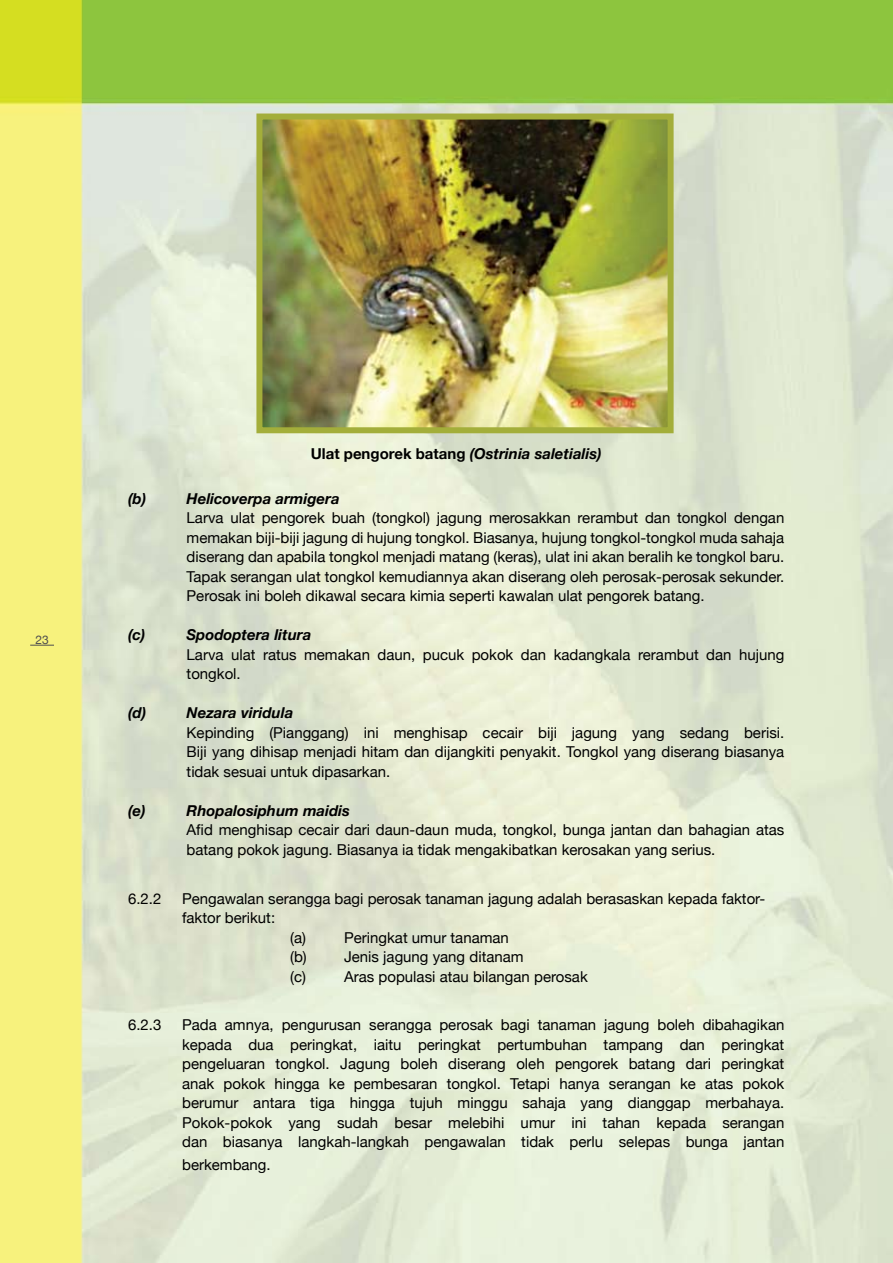
<style>
.page{position:relative;width:893px;height:1263px;background:#fff}
.page>*{position:absolute;margin:0;border:0;box-sizing:border-box;transform-origin:0 0}
.t1{font:15px/19.5px "Helvetica Neue";color:#000;text-align:justify}
.t2{font:italic 700 15px "Helvetica Neue";color:#000}
.t3{font:12px "Helvetica Neue";color:#4d4d4f}
.s1{font-style:normal}
</style>
<div class="page">
<img style="left:0;top:0;width:893px;height:1263px">
<img style="left:263px;top:121px;width:404px;height:305px">
<div style="left:256px;top:114px;width:418px;height:319px;border:6px solid #a3ae3a"></div>
<svg style="left:30px;top:645px;width:24px;height:1px"></svg>
<p class="t3" style="left:36px;top:633px;width:15px">23</p>
<p class="t2" style="left:311px;top:444px;width:292px"><span class="s1">Ulat pengorek batang</span> (Ostrinia saletialis)</p>
<p class="t2" style="left:128px;top:489px;width:20px">(b)</p>
<p class="t2" style="left:187px;top:489px;width:155px">Helicoverpa armigera</p>
<p class="t1" style="left:187px;top:508px;width:599px">Larva ulat pengorek buah (tongkol) jagung merosakkan rerambut dan tongkol dengan memakan biji-biji jagung di hujung tongkol. Biasanya, hujung tongkol-tongkol muda sahaja diserang dan apabila tongkol menjadi matang (keras), ulat ini akan beralih ke tongkol baru.<br>Tapak serangan ulat tongkol kemudiannya akan diserang oleh perosak-perosak sekunder.<br>Perosak ini boleh dikawal secara kimia seperti kawalan ulat pengorek batang.</p>
<p class="t2" style="left:128px;top:626px;width:19px">(c)</p>
<p class="t2" style="left:187px;top:626px;width:126px">Spodoptera litura</p>
<p class="t1" style="left:187px;top:644px;width:599px">Larva ulat ratus memakan daun, pucuk pokok dan kadangkala rerambut dan hujung tongkol.</p>
<p class="t2" style="left:128px;top:704px;width:20px">(d)</p>
<p class="t2" style="left:187px;top:704px;width:108px">Nezara viridula</p>
<p class="t1" style="left:187px;top:722px;width:599px">Kepinding (Pianggang) ini menghisap cecair biji jagung yang sedang berisi.<br>Biji yang dihisap menjadi hitam dan dijangkiti penyakit. Tongkol yang diserang biasanya tidak sesuai untuk dipasarkan.</p>
<p class="t2" style="left:128px;top:801px;width:19px">(e)</p>
<p class="t2" style="left:187px;top:801px;width:165px">Rhopalosiphum maidis</p>
<p class="t1" style="left:187px;top:820px;width:599px">Afid menghisap cecair dari daun-daun muda, tongkol, bunga jantan dan bahagian atas batang pokok jagung. Biasanya ia tidak mengakibatkan kerosakan yang serius.</p>
<p class="t1" style="left:128px;top:888px;width:35px">6.2.2</p>
<p class="t1" style="left:182px;top:888px;width:585px">Pengawalan serangga bagi perosak tanaman jagung adalah berasaskan kepada faktor-</p>
<p class="t1" style="left:182px;top:908px;width:95px">faktor berikut:</p>
<p class="t1" style="left:290px;top:927px;width:17px">(a)</p>
<p class="t1" style="left:344px;top:927px;width:166px">Peringkat umur tanaman</p>
<p class="t1" style="left:290px;top:947px;width:18px">(b)</p>
<p class="t1" style="left:344px;top:947px;width:181px">Jenis jagung yang ditanam</p>
<p class="t1" style="left:290px;top:966px;width:17px">(c)</p>
<p class="t1" style="left:344px;top:966px;width:245px">Aras populasi atau bilangan perosak</p>
<p class="t1" style="left:128px;top:1015px;width:35px">6.2.3</p>
<p class="t1" style="left:182px;top:1015px;width:604px">Pada amnya, pengurusan serangga perosak bagi tanaman jagung boleh dibahagikan kepada dua peringkat, iaitu peringkat pertumbuhan tampang dan peringkat pengeluaran tongkol. Jagung boleh diserang oleh pengorek batang dari peringkat anak pokok hingga ke pembesaran tongkol. Tetapi hanya serangan ke atas pokok berumur antara tiga hingga tujuh minggu sahaja yang dianggap merbahaya.<br>Pokok-pokok yang sudah besar melebihi umur ini tahan kepada serangan dan biasanya langkah-langkah pengawalan tidak perlu selepas bunga jantan</p>
<p class="t1" style="left:182px;top:1154px;width:90px">berkembang.</p>
</div>
